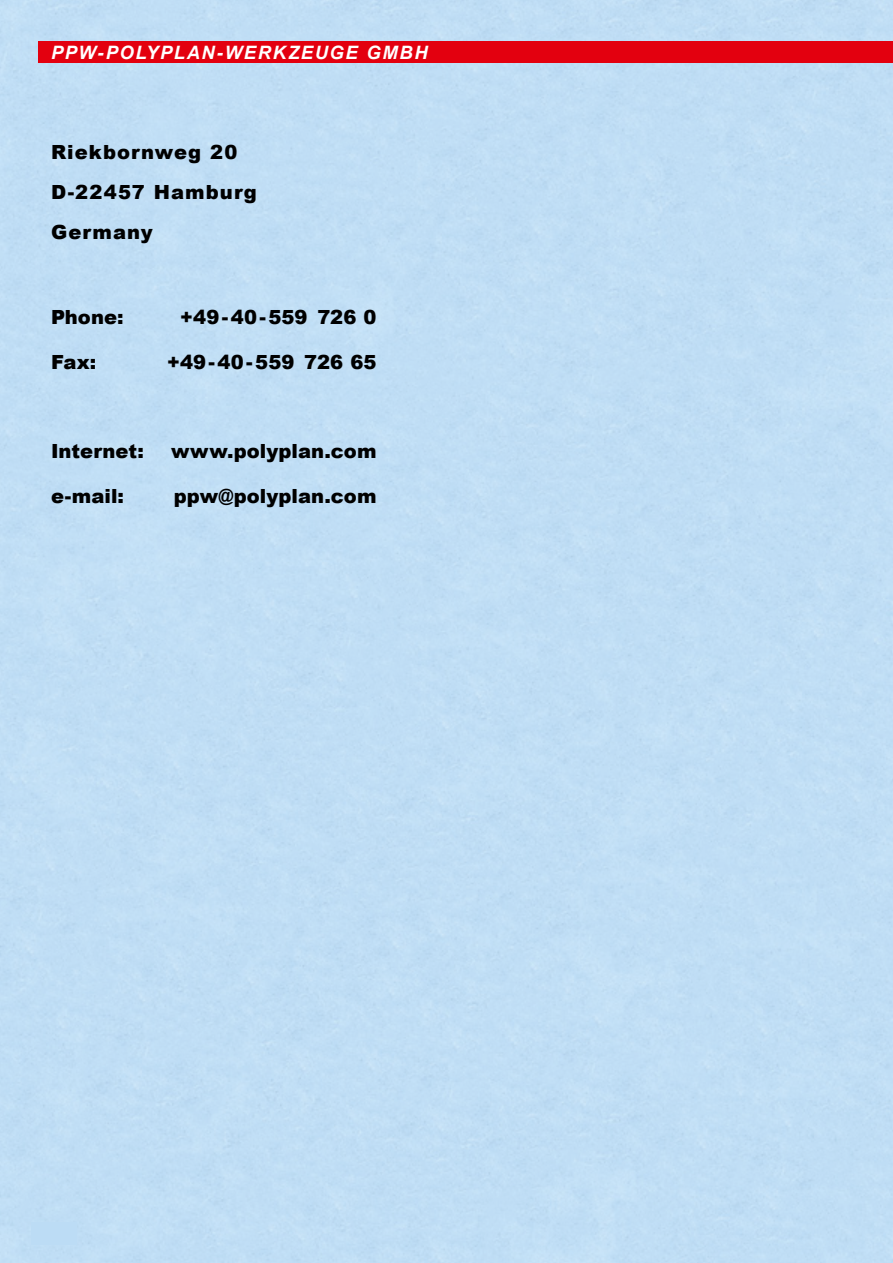
<style>
.page{position:relative;width:893px;height:1263px;background:#c0def5}
.page>*{position:absolute;margin:0;border:0;box-sizing:border-box;transform-origin:0 0}
.t1{font:900 19.5px "Arial";letter-spacing:.005em;color:#000}
.t2{font:900 19.5px "Arial";letter-spacing:.055em;color:#000}
.Normal_rechtsbündig{font:italic 700 18.45px "Arial";letter-spacing:.085em;color:#fff}
</style>
<div class="page">
<div style="left:39px;top:42px;width:854px;height:21px;background:#e3000f"></div>
<div style="left:31px;top:1222px;width:46px;height:23px;background:#bcdcf5"></div>
<p class="Normal_rechtsbündig" style="left:51px;top:40px;width:378px">PPW-POLYPLAN-WERKZEUGE GMBH</p>
<p class="t2" style="left:51px;top:137px;width:188px">Riekbornweg 20</p>
<p class="t2" style="left:51px;top:178px;width:207px">D-22457 Hamburg</p>
<p class="t2" style="left:51px;top:218px;width:103px">Germany</p>
<p class="t1" style="left:51px;top:303px;width:74px">Phone:</p>
<p class="t1" style="left:180px;top:303px;width:198px">+49-40-559 726 0</p>
<p class="t1" style="left:51px;top:348px;width:47px">Fax:</p>
<p class="t1" style="left:167px;top:348px;width:211px">+49-40-559 726 65</p>
<p class="t1" style="left:51px;top:437px;width:94px">Internet:</p>
<p class="t1" style="left:171px;top:437px;width:207px">www.polyplan.com</p>
<p class="t1" style="left:51px;top:482px;width:75px">e-mail:</p>
<p class="t1" style="left:174px;top:482px;width:204px">ppw@polyplan.com</p>
</div>
